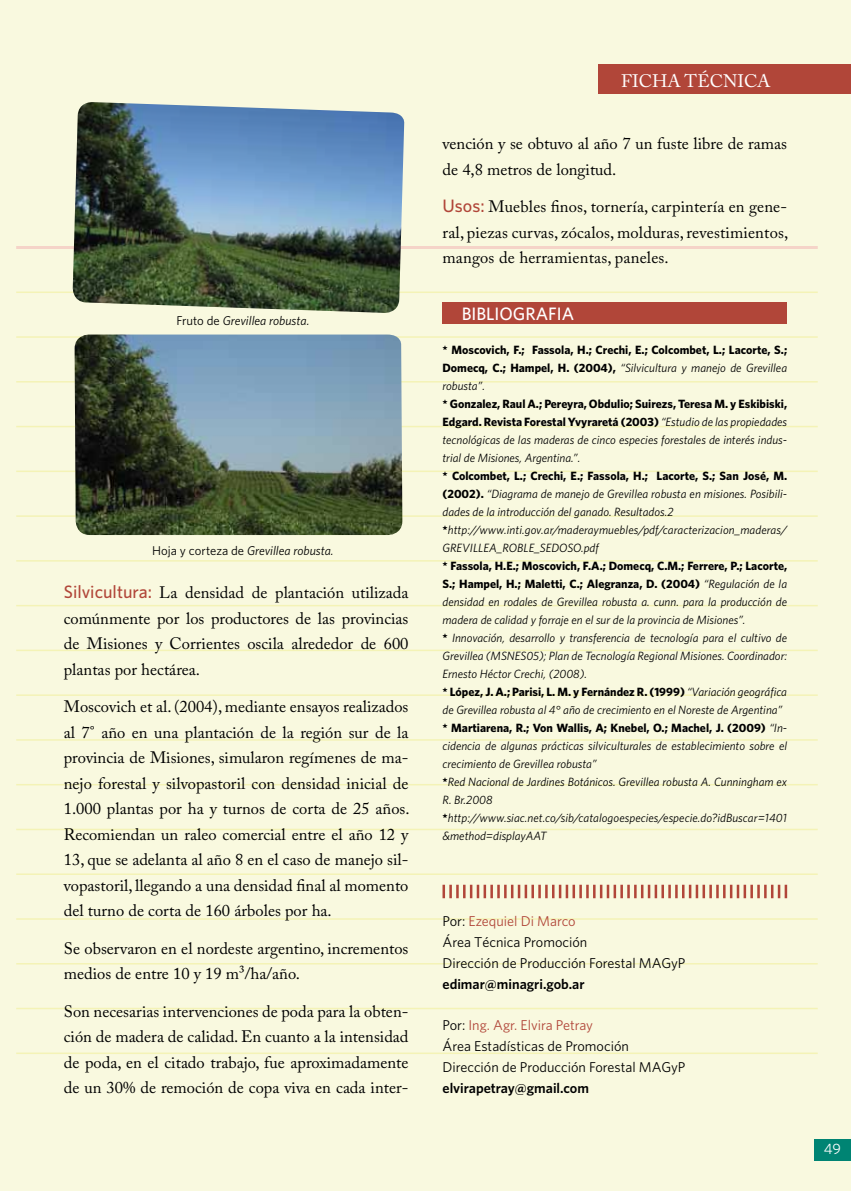
<style>
.page{position:relative;width:851px;height:1191px;background:#fff}
.page>*{position:absolute;margin:0;border:0;box-sizing:border-box;transform-origin:0 0}
.t1{font:18px "Adobe Caslon Pro";color:#fff}
.t2{font:500 18px "Whitney";color:#fff}
.t3{font:16.5px/25.5px "Adobe Caslon Pro";color:#000;text-align:justify}
.t4{font:15px "Whitney";color:#fff}
.t5{font:14.25px/21px "Whitney";color:#000}
.t6{font:600 14.25px "Whitney";color:#000}
.t7{font:italic 12.75px "Whitney";color:#000}
.t8{font:italic 12px/18px "Whitney";color:#000}
.t9{font:700 12px/18px "Whitney";color:#000;text-align:justify}
.s1{font-style:normal}
.s2{font-family:"Whitney";font-weight:500;font-size:18px;color:#b14639}
.s3{font-weight:400;font-style:italic}
.s4{font-weight:700;font-style:normal}
.s5{color:#b14639}
</style>
<div class="page">
<div style="left:0;top:0;width:850px;height:1191px;background:#f9f9df"></div>
<hr style="left:16px;top:246px;width:801px;height:3px;background:#f5d4c8">
<hr style="left:16px;top:291px;width:801px;height:2px;background:#f4f3b6">
<hr style="left:16px;top:336px;width:801px;height:2px;background:#f4f3b6">
<hr style="left:16px;top:381px;width:801px;height:1px;background:#f4f3b6">
<hr style="left:16px;top:426px;width:801px;height:1px;background:#f4f3b6">
<hr style="left:16px;top:470px;width:801px;height:2px;background:#f4f3b6">
<hr style="left:16px;top:515px;width:801px;height:2px;background:#f4f3b6">
<hr style="left:16px;top:560px;width:801px;height:1px;background:#f4f3b6">
<hr style="left:16px;top:605px;width:801px;height:1px;background:#f4f3b6">
<hr style="left:16px;top:649px;width:801px;height:2px;background:#f4f3b6">
<hr style="left:16px;top:694px;width:801px;height:2px;background:#f4f3b6">
<hr style="left:16px;top:739px;width:801px;height:1px;background:#f4f3b6">
<hr style="left:16px;top:784px;width:801px;height:1px;background:#f4f3b6">
<hr style="left:16px;top:828px;width:801px;height:2px;background:#f4f3b6">
<hr style="left:16px;top:873px;width:801px;height:2px;background:#f4f3b6">
<hr style="left:16px;top:918px;width:801px;height:1px;background:#f4f3b6">
<hr style="left:16px;top:963px;width:801px;height:1px;background:#f4f3b6">
<hr style="left:16px;top:1007px;width:801px;height:2px;background:#f4f3b6">
<hr style="left:16px;top:1052px;width:801px;height:2px;background:#f4f3b6">
<div style="left:814px;top:1138px;width:36px;height:22px;background:#008473"></div>
<div style="left:598px;top:65px;width:252px;height:29px;background:#b14639"></div>
<img style="left:72px;top:102px;width:332px;height:211px">
<img style="left:75px;top:334px;width:327px;height:201px">
<div style="left:442px;top:302px;width:345px;height:21px;background:#b14639"></div>
<hr style="left:442px;top:884px;width:3px;height:14px;background:#b14639">
<hr style="left:449px;top:884px;width:3px;height:14px;background:#b14639">
<svg style="left:456px;top:884px;width:16px;height:14px"></svg>
<hr style="left:476px;top:884px;width:3px;height:14px;background:#b14639">
<hr style="left:483px;top:884px;width:3px;height:14px;background:#b14639">
<hr style="left:490px;top:884px;width:3px;height:14px;background:#b14639">
<svg style="left:497px;top:884px;width:16px;height:14px"></svg>
<hr style="left:517px;top:884px;width:3px;height:14px;background:#b14639">
<hr style="left:524px;top:884px;width:3px;height:14px;background:#b14639">
<hr style="left:531px;top:884px;width:3px;height:14px;background:#b14639">
<svg style="left:538px;top:884px;width:16px;height:14px"></svg>
<hr style="left:558px;top:884px;width:3px;height:14px;background:#b14639">
<hr style="left:565px;top:884px;width:3px;height:14px;background:#b14639">
<hr style="left:572px;top:884px;width:3px;height:14px;background:#b14639">
<svg style="left:579px;top:884px;width:16px;height:14px"></svg>
<hr style="left:599px;top:884px;width:3px;height:14px;background:#b14639">
<hr style="left:606px;top:884px;width:3px;height:14px;background:#b14639">
<hr style="left:613px;top:884px;width:3px;height:14px;background:#b14639">
<hr style="left:620px;top:884px;width:3px;height:14px;background:#b14639">
<svg style="left:627px;top:884px;width:9px;height:14px"></svg>
<hr style="left:640px;top:884px;width:3px;height:14px;background:#b14639">
<hr style="left:647px;top:884px;width:3px;height:14px;background:#b14639">
<hr style="left:654px;top:884px;width:3px;height:14px;background:#b14639">
<hr style="left:661px;top:884px;width:3px;height:14px;background:#b14639">
<svg style="left:668px;top:884px;width:16px;height:14px"></svg>
<hr style="left:688px;top:884px;width:3px;height:14px;background:#b14639">
<hr style="left:695px;top:884px;width:3px;height:14px;background:#b14639">
<hr style="left:702px;top:884px;width:3px;height:14px;background:#b14639">
<svg style="left:709px;top:884px;width:16px;height:14px"></svg>
<hr style="left:729px;top:884px;width:3px;height:14px;background:#b14639">
<hr style="left:736px;top:884px;width:3px;height:14px;background:#b14639">
<hr style="left:743px;top:884px;width:3px;height:14px;background:#b14639">
<svg style="left:750px;top:884px;width:16px;height:14px"></svg>
<hr style="left:770px;top:884px;width:3px;height:14px;background:#b14639">
<hr style="left:777px;top:884px;width:3px;height:14px;background:#b14639">
<hr style="left:784px;top:884px;width:3px;height:14px;background:#b14639">
<p class="t7" style="left:176px;top:313px;width:134px"><span class="s1">Fruto de</span> Grevillea robusta.</p>
<p class="t7" style="left:152px;top:543px;width:183px"><span class="s1">Hoja y corteza de</span> Grevillea robusta.</p>
<h2 class="t3" style="left:64px;top:580px;width:346px"><span class="s2">Silvicultura:</span> La densidad de plantación utilizada comúnmente por los productores de las provincias de Misiones y Corrientes oscila alrededor de 600 plantas por hectárea.</h2>
<p class="t3" style="left:64px;top:694px;width:347px">Moscovich et al. (2004), mediante ensayos realizados al 7° año en una plantación de la región sur de la provincia de Misiones, simularon regímenes de ma&shy;nejo forestal y silvopastoril con densidad inicial de 1.000 plantas por ha y turnos de corta de 25 años.<br>Recomiendan un raleo comercial entre el año 12 y 13, que se adelanta al año 8 en el caso de manejo sil&shy;vopastoril, llegando a una densidad final al momento del turno de corta de 160 árboles por ha.</p>
<h2 class="t3" style="left:64px;top:935px;width:346px">Se observaron en el nordeste argentino, incrementos medios de entre 10 y 19 m³/ha/año.</h2>
<h2 class="t3" style="left:64px;top:998px;width:346px">Son necesarias intervenciones de poda para la obten&shy;ción de madera de calidad. En cuanto a la intensidad de poda, en el citado trabajo, fue aproximadamente de un 30% de remoción de copa viva en cada inter-</h2>
<h1 class="t1" style="left:621px;top:70px;width:151px">FICHA TÉCNICA</h1>
<h2 class="t3" style="left:442px;top:131px;width:346px">vención y se obtuvo al año 7 un fuste libre de ramas de 4,8 metros de longitud.</h2>
<h2 class="t3" style="left:442px;top:194px;width:347px"><span class="s2">Usos:</span> Muebles finos, tornería, carpintería en gene&shy;ral, piezas curvas, zócalos, molduras, revestimientos, mangos de herramientas, paneles.</h2>
<h1 class="t2" style="left:461px;top:302px;width:114px">BIBLIOGRAFIA</h1>
<p class="t9" style="left:442px;top:340px;width:346px">* Moscovich, F.; Fassola, H.; Crechi, E.; Colcombet, L.; Lacorte, S.; Domecq, C.; Hampel, H. (2004), <span class="s3">“Silvicultura y manejo de Grevillea robusta”.</span></p>
<p class="t8" style="left:442px;top:395px;width:346px;text-align:justify"><span class="s4">* Gonzalez, Raul A.; Pereyra, Obdulio; Suirezs, Teresa M. y Eskibiski, Edgard. Revista Forestal Yvyraretá (2003)</span> “Estudio de las propiedades tecnológicas de las maderas de cinco especies forestales de interés indus&shy;trial de Misiones, Argentina.”.</p>
<p class="t8" style="left:442px;top:467px;width:346px"><span class="s4">* Colcombet, L.; Crechi, E.; Fassola, H.; Lacorte, S.; San José, M. (2002).</span> “Diagrama de manejo de Grevillea robusta en misiones. Posibili&shy;dades de la introducción del ganado. Resultados.2 <span class="s4">*</span>http://www.inti.gov.ar/maderaymuebles/pdf/caracterizacion_maderas/ GREVILLEA_ROBLE_SEDOSO.pdf</p>
<p class="t8" style="left:442px;top:557px;width:346px"><span class="s4">* Fassola, H.E.; Moscovich, F.A.; Domecq, C.M.; Ferrere, P.; Lacorte, S.; Hampel, H.; Maletti, C.; Alegranza, D. (2004)</span> “Regulación de la densidad en rodales de Grevillea robusta a. cunn. para la producción de madera de calidad y forraje en el sur de la provincia de Misiones”.<br><span class="s4">*</span> Innovación, desarrollo y transferencia de tecnología para el cultivo de Grevillea (MSNES05); Plan de Tecnología Regional Misiones. Coordinador:<br>Ernesto Héctor Crechi, (2008).<br><span class="s4">* López, J. A.; Parisi, L. M. y Fernández R. (1999)</span> “Variación geográfica de Grevillea robusta al 4° año de crecimiento en el Noreste de Argentina” <span class="s4">* Martiarena, R.; Von Wallis, A; Knebel, O.; Machel, J. (2009)</span> “In&shy;cidencia de algunas prácticas silviculturales de establecimiento sobre el crecimiento de Grevillea robusta”<br><span class="s4">*</span>Red Nacional de Jardines Botánicos. Grevillea robusta A. Cunningham ex R. Br.2008 <span class="s4">*</span>http://www.siac.net.co/sib/catalogoespecies/especie.do?idBuscar=1401 &amp;method=displayAAT</p>
<p class="t5" style="left:442px;top:910px;width:244px">Por: <span class="s5">Ezequiel Di Marco<br></span>Área Técnica Promoción<br>Dirección de Producción Forestal MAGyP</p>
<p class="t6" style="left:442px;top:975px;width:144px">edimar@minagri.gob.ar</p>
<p class="t5" style="left:442px;top:1014px;width:244px">Por: <span class="s5">Ing. Agr. Elvira Petray<br></span>Área Estadísticas de Promoción<br>Dirección de Producción Forestal MAGyP</p>
<p class="t6" style="left:442px;top:1079px;width:148px">elvirapetray@gmail.com</p>
<p class="t4" style="left:823px;top:1140px;width:19px">49</p>
</div>
